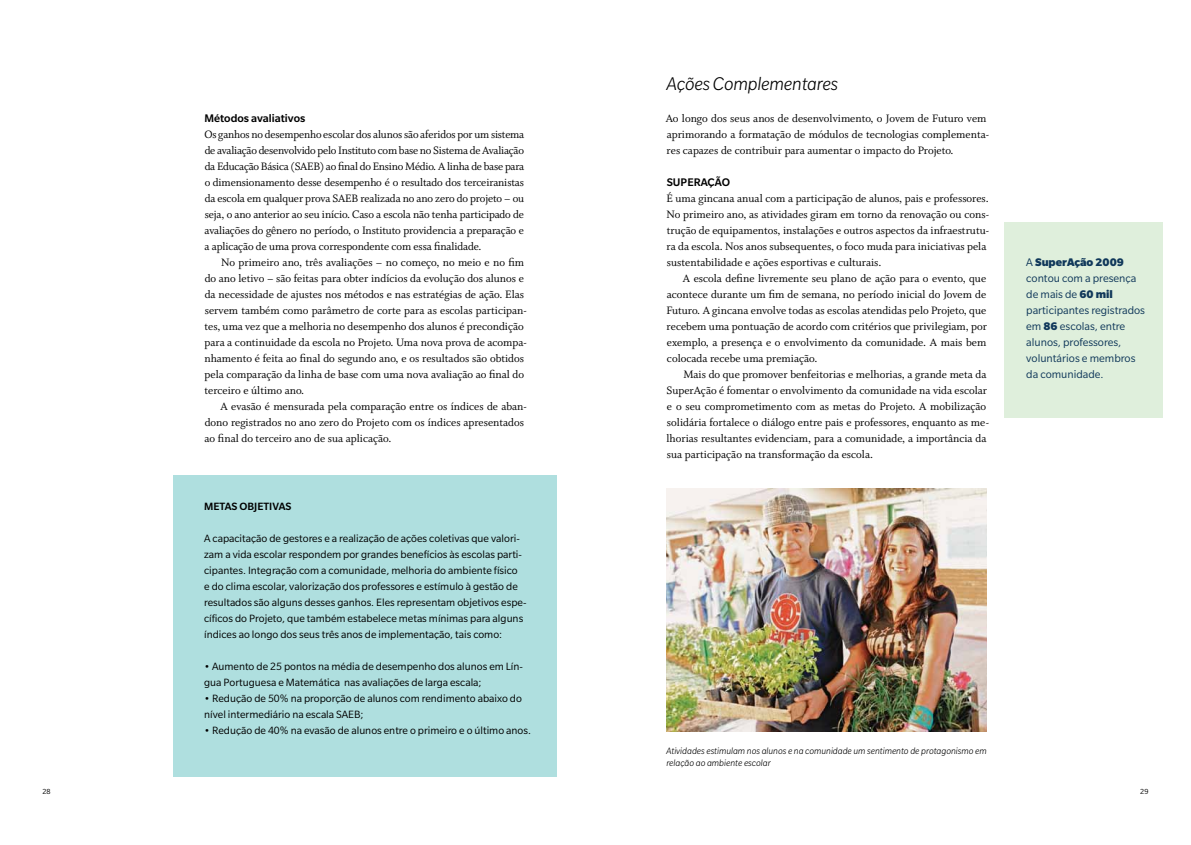
<style>
.page{position:relative;width:1191px;height:845px;background:#fff}
.page>*{position:absolute;margin:0;border:0;box-sizing:border-box;transform-origin:0 0}
.t1{font:italic 300 20px "Slate Std";letter-spacing:-.01em;color:#000}
.t2{font:12px/16px "Whitman Roman Os F";color:#000}
.t3{font:12px/16px "Slate Std";color:#10385a}
.t4{font:500 12px "Slate Std";color:#000}
.t5{font:11.5px/16px "Slate Std";color:#000}
.t6{font:500 11.5px "Slate Std";color:#000}
.t7{font:italic 300 10px/12px "Slate Std";color:#000}
.t8{font:8px "Slate Std";color:#000}
.s1{font-weight:900}
</style>
<div class="page">
<div style="left:1003px;top:222px;width:159px;height:195px;background:#dfefdc"></div>
<img style="left:666px;top:489px;width:320px;height:242px">
<div style="left:173px;top:475px;width:384px;height:302px;background:#afdfdf"></div>
<p class="t4" style="left:204px;top:111px;width:102px">Métodos avaliativos</p>
<p class="t2" style="left:204px;top:126px;width:321px;text-align:justify">Os ganhos no desempenho escolar dos alunos são aferidos por um sistema de avaliação desenvolvido pelo Instituto com base no Sistema de Avaliação da Educação Básica (SAEB) ao final do Ensino Médio. A linha de base para o dimensionamento desse desempenho é o resultado dos terceiranistas da escola em qualquer prova SAEB realizada no ano zero do projeto – ou seja, o ano anterior ao seu início. Caso a escola não tenha participado de avaliações do gênero no período, o Instituto providencia a preparação e a aplicação de uma prova correspondente com essa finalidade.</p>
<p class="t2" style="left:204px;top:254px;width:324px;text-indent:17px">No primeiro ano, três avaliações – no começo, no meio e no fim do ano letivo – são feitas para obter indícios da evolução dos alunos e da necessidade de ajustes nos métodos e nas estratégias de ação. Elas servem também como parâmetro de corte para as escolas participan&shy;tes, uma vez que a melhoria no desempenho dos alunos é precondição para a continuidade da escola no Projeto. Uma nova prova de acompa&shy;nhamento é feita ao final do segundo ano, e os resultados são obtidos pela comparação da linha de base com uma nova avaliação ao final do terceiro e último ano.</p>
<p class="t2" style="left:204px;top:398px;width:324px;text-indent:16px">A evasão é mensurada pela comparação entre os índices de aban&shy;dono registrados no ano zero do Projeto com os índices apresentados ao final do terceiro ano de sua aplicação.</p>
<p class="t6" style="left:204px;top:501px;width:89px">METAS OBJETIVAS</p>
<p class="t5" style="left:204px;top:531px;width:324px">A capacitação de gestores e a realização de ações coletivas que valori&shy;zam a vida escolar respondem por grandes benefícios às escolas parti&shy;cipantes. Integração com a comunidade, melhoria do ambiente físico<br>e do clima escolar, valorização dos professores e estímulo à gestão de resultados são alguns desses ganhos. Eles representam objetivos espe&shy;cíficos do Projeto, que também estabelece metas mínimas para alguns índices ao longo dos seus três anos de implementação, tais como:</p>
<p class="t5" style="left:204px;top:658px;width:320px">• Aumento de 25 pontos na média de desempenho dos alunos em Lín&shy;gua Portuguesa e Matemática nas avaliações de larga escala;</p>
<p class="t5" style="left:204px;top:690px;width:319px">• Redução de 50% na proporção de alunos com rendimento abaixo do nível intermediário na escala SAEB;</p>
<p class="t5" style="left:204px;top:722px;width:328px">• Redução de 40% na evasão de alunos entre o primeiro e o último anos.</p>
<h1 class="t1" style="left:666px;top:73px;width:173px">Ações Complementares</h1>
<p class="t2" style="left:666px;top:110px;width:325px">Ao longo dos seus anos de desenvolvimento, o Jovem de Futuro vem aprimorando a formatação de módulos de tecnologias complementa&shy;res capazes de contribuir para aumentar o impacto do Projeto.</p>
<p class="t4" style="left:666px;top:175px;width:65px">SUPERAÇÃO</p>
<p class="t2" style="left:666px;top:190px;width:324px">É uma gincana anual com a participação de alunos, pais e professores.<br>No primeiro ano, as atividades giram em torno da renovação ou cons&shy;trução de equipamentos, instalações e outros aspectos da infraestrutu&shy;ra da escola. Nos anos subsequentes, o foco muda para iniciativas pela sustentabilidade e ações esportivas e culturais.</p>
<p class="t2" style="left:666px;top:270px;width:322px;text-align:justify;text-indent:16px">A escola define livremente seu plano de ação para o evento, que acontece durante um fim de semana, no período inicial do Jovem de Futuro. A gincana envolve todas as escolas atendidas pelo Projeto, que recebem uma pontuação de acordo com critérios que privilegiam, por exemplo, a presença e o envolvimento da comunidade. A mais bem colocada recebe uma premiação.</p>
<p class="t2" style="left:666px;top:366px;width:324px;text-indent:17px">Mais do que promover benfeitorias e melhorias, a grande meta da SuperAção é fomentar o envolvimento da comunidade na vida escolar e o seu comprometimento com as metas do Projeto. A mobilização solidária fortalece o diálogo entre pais e professores, enquanto as me&shy;lhorias resultantes evidenciam, para a comunidade, a importância da sua participação na transformação da escola.</p>
<p class="t3" style="left:1026px;top:254px;width:120px">A <span class="s1">SuperAção 2009 </span>contou com a presença de mais de <span class="s1">60 mil </span>participantes registrados em <span class="s1">86</span> escolas, entre alunos, professores, voluntários e membros da comunidade.</p>
<p class="t7" style="left:666px;top:744px;width:322px">Atividades estimulam nos alunos e na comunidade um sentimento de protagonismo em relação ao ambiente escolar</p>
<p class="t8" style="left:43px;top:787px;width:10px">28</p>
<p class="t8" style="left:1140px;top:787px;width:10px">29</p>
</div>
